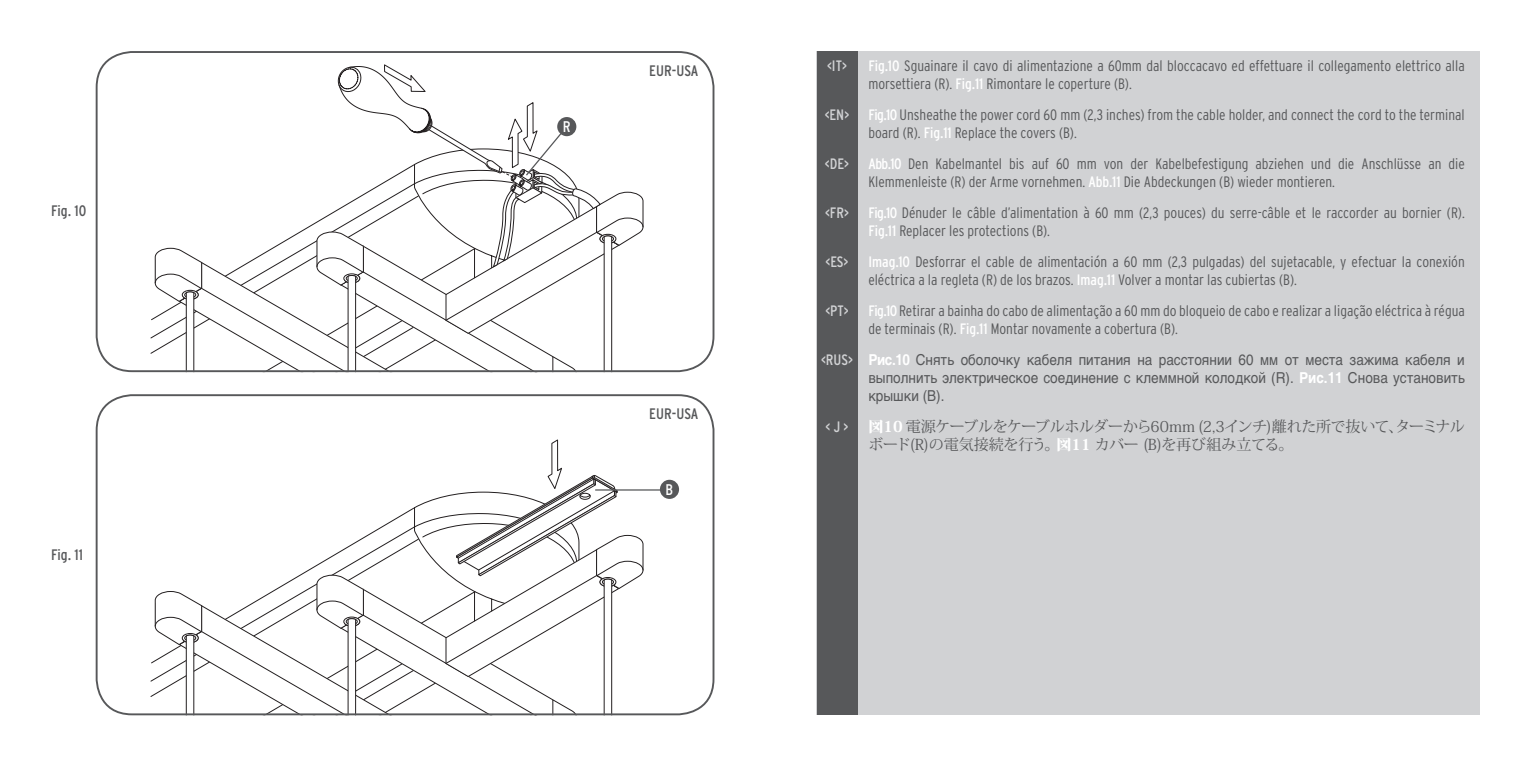
<style>
.page{position:relative;width:1531px;height:766px;background:#fff}
.page>*{position:absolute;margin:0;border:0;box-sizing:border-box;transform-origin:0 0}
.t1{font:condensed 15.53px "Interstate";color:#fff}
.t2{font:condensed 15.3px "Interstate";color:#57585a}
.t3{font:300 condensed 15.08px/18px "Interstate";color:#57585a}
.t4{font:15.08px/18px "Helvetica";color:#57585a;text-align:justify;scale:.9 1}
.t5{font:15.08px/18px "Koz Min Pro";letter-spacing:-.03em;color:#57585a}
.t6{font:condensed 15.08px "Interstate";color:#d1d2d4}
.s1{font-weight:400;color:#fff}
.s2{font-family:"Helvetica Cyr";font-weight:700;color:#fff}
.s3{font-weight:700;color:#fff}
.s4{font-weight:800;color:#fff}
</style>
<div class="page">
<div style="left:816px;top:51px;width:664px;height:663px;background:#d1d2d4"></div>
<div style="left:816px;top:51px;width:41px;height:663px;background:#57585a"></div>
<svg style="left:154px;top:439px;width:490px;height:273px"></svg>
<div style="left:96px;top:394px;width:618px;height:321px;border:2px solid #57585a;border-radius:35px"></div>
<svg style="left:154px;top:51px;width:490px;height:321px"></svg>
<div style="left:557px;top:117px;width:19px;height:19px;background:#57585a;border-radius:50%"></div>
<hr style="left:595px;top:489px;width:74px;height:1px;background:#57585a">
<div style="left:660px;top:479px;width:19px;height:20px;background:#57585a;border-radius:50%"></div>
<p class="t2" style="left:51px;top:202px;width:37px">Fig. 10</p>
<p class="t2" style="left:51px;top:545px;width:33px">Fig. 11</p>
<p class="t1" style="left:563px;top:118px;width:9px">R</p>
<p class="t2" style="left:649px;top:62px;width:51px">EUR-USA</p>
<p class="t2" style="left:649px;top:405px;width:51px">EUR-USA</p>
<p class="t1" style="left:666px;top:481px;width:9px">B</p>
<p class="t6" style="left:827px;top:57px;width:21px">&lt;IT&gt;</p>
<p class="t6" style="left:825px;top:106px;width:26px">&lt;EN&gt;</p>
<p class="t6" style="left:825px;top:155px;width:26px">&lt;DE&gt;</p>
<p class="t6" style="left:825px;top:205px;width:25px">&lt;FR&gt;</p>
<p class="t6" style="left:825px;top:254px;width:25px">&lt;ES&gt;</p>
<p class="t6" style="left:825px;top:302px;width:25px">&lt;PT&gt;</p>
<p class="t6" style="left:821px;top:351px;width:33px">&lt;RUS&gt;</p>
<p class="t6" style="left:825px;top:418px;width:25px">&lt; J &gt;</p>
<p class="t3" style="left:868px;top:57px;width:598px"><span class="s1">Fig.10</span> Sguainare il cavo di alimentazione a 60mm dal bloccacavo ed effettuare il collegamento elettrico alla morsettiera (R). <span class="s1">Fig.11</span> Rimontare le coperture (B).</p>
<p class="t3" style="left:868px;top:106px;width:598px"><span class="s1">Fig.10</span> Unsheathe the power cord 60 mm (2,3 inches) from the cable holder, and connect the cord to the terminal board (R). <span class="s1">Fig.11</span> Replace the covers (B).</p>
<p class="t3" style="left:868px;top:155px;width:598px"><span class="s1">Abb.10</span> Den Kabelmantel bis auf 60 mm von der Kabelbefestigung abziehen und die Anschlüsse an die<br>Klemmenleiste (R) der Arme vornehmen. <span class="s1">Abb.11</span> Die Abdeckungen (B) wieder montieren.</p>
<p class="t3" style="left:868px;top:204px;width:598px"><span class="s1">Fig.10</span> Dénuder le câble d’alimentation à 60 mm (2,3 pouces) du serre-câble et le raccorder au bornier (R).<br><span class="s1">Fig.11</span> Replacer les protections (B).</p>
<p class="t3" style="left:868px;top:252px;width:598px"><span class="s1">Imag.10</span> Desforrar el cable de alimentación a 60 mm (2,3 pulgadas) del sujetacable, y efectuar la conexión eléctrica a la regleta (R) de los brazos. <span class="s1">Imag.11</span> Volver a montar las cubiertas (B).</p>
<p class="t3" style="left:868px;top:301px;width:598px"><span class="s1">Fig.10</span> Retirar a bainha do cabo de alimentação a 60 mm do bloqueio de cabo e realizar a ligação eléctrica à régua de terminais (R). <span class="s1">Fig.11</span> Montar novamente a cobertura (B).</p>
<p class="t4" style="left:868px;top:351px;width:664px"><span class="s2">Рис</span><span class="s3">.10</span> Снять оболочку кабеля питания на расстоянии 60 мм от места зажима кабеля и выполнить электрическое соединение с клеммной колодкой (R). <span class="s2">Рис</span><span class="s3">.11</span> Снова установить крышки (B).</p>
<p class="t5" style="left:868px;top:417px;width:598px"><span class="s4">図10</span> 電源ケーブルをケーブルホルダーから60mm (2,3インチ)離れた所で抜いて、ターミナルボード(R)の電気接続を行う。<span class="s4">図11</span> カバー (B)を再び組み立てる。</p>
</div>
